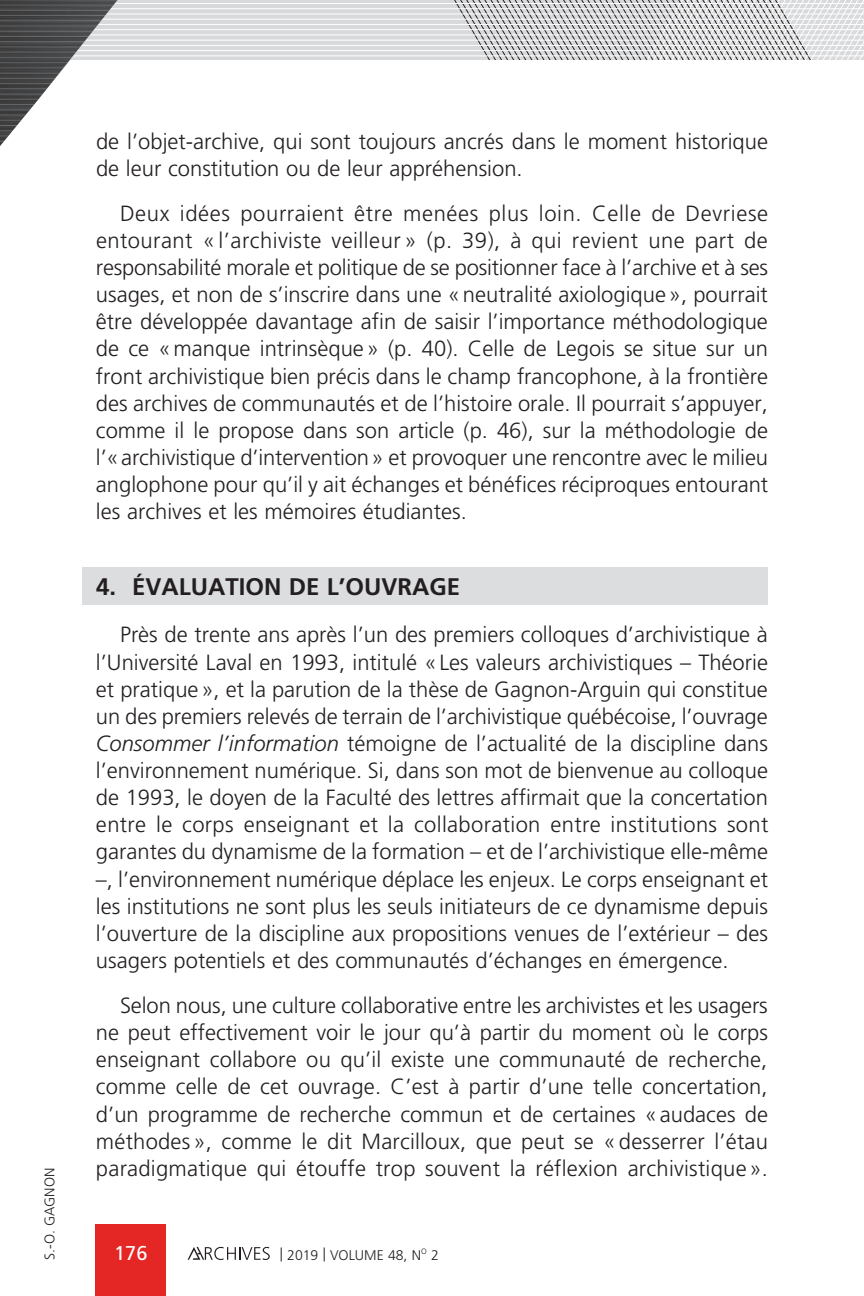
<style>
.page{position:relative;width:864px;height:1296px;background:#fff}
.page>*{position:absolute;margin:0;border:0;box-sizing:border-box;transform-origin:0 0}
.t1{font:700 24px "Frutiger LT Std";color:#231f20}
.t2{font:300 22px/27.2px "Frutiger LT Std";color:#231f20;text-align:justify}
.t3{font:20px "Frutiger LT Std";color:#fff}
.t4{font:300 14px "Frutiger LT Std";color:#231f20}
.s1{font-style:italic}
</style>
<div class="page">
<svg style="left:220px;top:0;width:434px;height:60px;background:#ccccce"></svg>
<hr style="left:0;top:3px;width:864px;height:1px;background:#fff">
<hr style="left:0;top:8px;width:864px;height:1px;background:#fff">
<hr style="left:0;top:14px;width:864px;height:1px;background:#fff">
<hr style="left:0;top:19px;width:864px;height:1px;background:#fff">
<hr style="left:0;top:24px;width:864px;height:1px;background:#fff">
<hr style="left:0;top:29px;width:864px;height:1px;background:#fff">
<hr style="left:0;top:34px;width:864px;height:1px;background:#fff">
<hr style="left:0;top:40px;width:864px;height:1px;background:#fff">
<hr style="left:0;top:45px;width:864px;height:1px;background:#fff">
<hr style="left:0;top:50px;width:864px;height:1px;background:#fff">
<hr style="left:0;top:55px;width:864px;height:1px;background:#fff">
<svg style="left:755px;top:0;width:109px;height:60px"></svg>
<svg style="left:0;top:1px;width:220px;height:145px"></svg>
<hr style="left:0;top:5px;width:220px;height:1px;background:#fff">
<hr style="left:0;top:10px;width:220px;height:1px;background:#fff">
<hr style="left:0;top:15px;width:220px;height:1px;background:#fff">
<hr style="left:0;top:20px;width:220px;height:1px;background:#fff">
<hr style="left:0;top:26px;width:220px;height:1px;background:#fff">
<hr style="left:0;top:31px;width:220px;height:1px;background:#fff">
<hr style="left:0;top:36px;width:220px;height:1px;background:#fff">
<hr style="left:0;top:41px;width:220px;height:1px;background:#fff">
<hr style="left:0;top:46px;width:220px;height:1px;background:#fff">
<hr style="left:0;top:52px;width:220px;height:1px;background:#fff">
<hr style="left:0;top:57px;width:220px;height:1px;background:#fff">
<hr style="left:0;top:62px;width:220px;height:1px;background:#fff">
<hr style="left:0;top:67px;width:220px;height:1px;background:#fff">
<hr style="left:0;top:73px;width:220px;height:1px;background:#fff">
<hr style="left:0;top:78px;width:220px;height:1px;background:#fff">
<hr style="left:0;top:83px;width:220px;height:1px;background:#fff">
<hr style="left:0;top:88px;width:220px;height:1px;background:#fff">
<hr style="left:0;top:94px;width:220px;height:1px;background:#fff">
<hr style="left:0;top:99px;width:220px;height:1px;background:#fff">
<hr style="left:0;top:104px;width:220px;height:1px;background:#fff">
<hr style="left:0;top:109px;width:220px;height:1px;background:#fff">
<hr style="left:0;top:115px;width:220px;height:1px;background:#fff">
<hr style="left:0;top:120px;width:220px;height:1px;background:#fff">
<hr style="left:0;top:125px;width:220px;height:1px;background:#fff">
<hr style="left:0;top:130px;width:220px;height:1px;background:#fff">
<hr style="left:0;top:136px;width:220px;height:1px;background:#fff">
<hr style="left:0;top:141px;width:220px;height:1px;background:#fff">
<div style="left:96px;top:1224px;width:70px;height:72px;background:#e42625"></div>
<svg style="left:188px;top:1247px;width:82px;height:13px"></svg>
<div style="left:82px;top:567px;width:686px;height:38px;background:#dcdddf"></div>
<p class="t4" style="left:42px;top:1260px;width:94px;rotate:-90deg">S.-O. GAGNON</p>
<p class="t2" style="left:96px;top:128px;width:674px">de l’objet-archive, qui sont toujours ancrés dans le moment historique de leur constitution ou de leur appréhension.</p>
<p class="t2" style="left:96px;top:200px;width:674px;text-indent:24px">Deux idées pourraient être menées plus loin. Celle de Devriese entourant « l’archiviste veilleur » (p. 39), à qui revient une part de responsabilité morale et politique de se positionner face à l’archive et à ses usages, et non de s’inscrire dans une «neutralité axiologique», pourrait être développée davantage afin de saisir l’importance méthodologique de ce «manque intrinsèque» (p. 40). Celle de Legois se situe sur un front archivistique bien précis dans le champ francophone, à la frontière des archives de communautés et de l’histoire orale. Il pourrait s’appuyer, comme il le propose dans son article (p. 46), sur la méthodologie de l’«archivistique d’intervention» et provoquer une rencontre avec le milieu anglophone pour qu’il y ait échanges et bénéfices réciproques entourant les archives et les mémoires étudiantes.</p>
<p class="t1" style="left:96px;top:573px;width:366px">4. ÉVALUATION DE L’OUVRAGE</p>
<p class="t2" style="left:96px;top:622px;width:674px;text-indent:24px">Près de trente ans après l’un des premiers colloques d’archivistique à l’Université Laval en 1993, intitulé «Les valeurs archivistiques – Théorie et pratique», et la parution de la thèse de Gagnon-Arguin qui constitue un des premiers relevés de terrain de l’archivistique québécoise, l’ouvrage <span class="s1">Consommer l’information</span> témoigne de l’actualité de la discipline dans l’environnement numérique. Si, dans son mot de bienvenue au colloque de 1993, le doyen de la Faculté des lettres affirmait que la concertation entre le corps enseignant et la collaboration entre institutions sont garantes du dynamisme de la formation – et de l’archivistique elle-même –, l’environnement numérique déplace les enjeux. Le corps enseignant et les institutions ne sont plus les seuls initiateurs de ce dynamisme depuis l’ouverture de la discipline aux propositions venues de l’extérieur – des usagers potentiels et des communautés d’échanges en émergence.</p>
<p class="t2" style="left:96px;top:992px;width:674px;text-indent:24px">Selon nous, une culture collaborative entre les archivistes et les usagers ne peut effectivement voir le jour qu’à partir du moment où le corps enseignant collabore ou qu’il existe une communauté de recherche, comme celle de cet ouvrage. C’est à partir d’une telle concertation, d’un programme de recherche commun et de certaines «audaces de méthodes », comme le dit Marcilloux, que peut se « desserrer l’étau paradigmatique qui étouffe trop souvent la réflexion archivistique».</p>
<p class="t3" style="left:114px;top:1241px;width:35px">176</p>
<p class="t4" style="left:280px;top:1247px;width:160px">| 2019 | VOLUME 48, N<sup>O</sup> 2</p>
</div>
